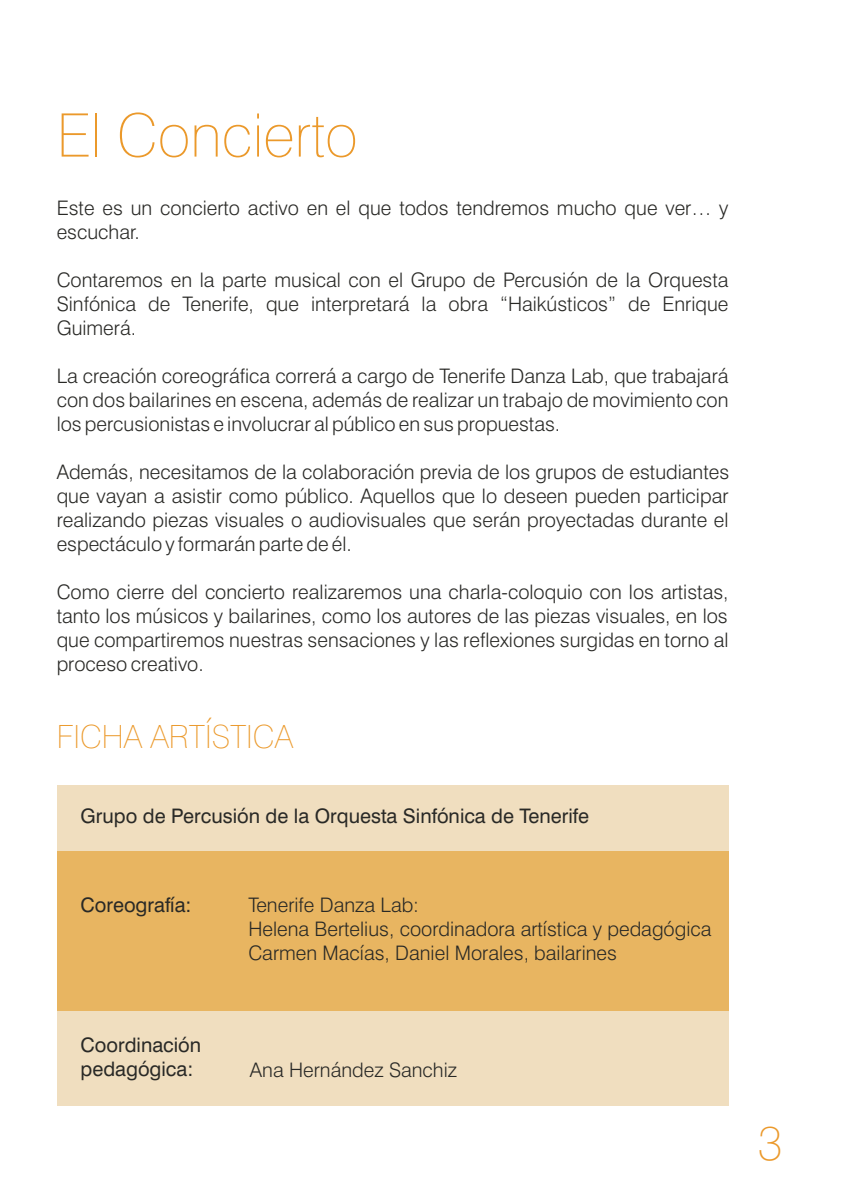
<style>
.page{position:relative;width:842px;height:1191px;background:#fff}
.page>*{position:absolute;margin:0;border:0;box-sizing:border-box;transform-origin:0 0}
.t1{font:100 60px "Swiss 721 BT";color:#eb992b}
.t2{font:100 48px "Swiss 721 BT";color:#eb992b}
.t3{font:100 32px "Swiss 721 BT";color:#eb992b}
.t4{font:300 20px/24px "Swiss 721 BT";color:#292926;text-align:justify}
.t5{font:20px/24px "Swiss 721 BT";color:#292926}
</style>
<div class="page">
<div style="left:57px;top:785px;width:672px;height:65px;background:#f0debf"></div>
<div style="left:57px;top:1010px;width:672px;height:96px;background:#f0debf"></div>
<div style="left:57px;top:850px;width:672px;height:160px;background:#e8b561"></div>
<h1 class="t1" style="left:57px;top:111px;width:303px">El Concierto</h1>
<p class="t4" style="left:57px;top:198px;width:673px">Este es un concierto activo en el que todos tendremos mucho que ver… y escuchar.</p>
<p class="t4" style="left:57px;top:270px;width:673px">Contaremos en la parte musical con el Grupo de Percusión de la Orquesta Sinfónica de Tenerife, que interpretará la obra “Haikústicos” de Enrique Guimerá.</p>
<p class="t4" style="left:57px;top:366px;width:673px">La creación coreográfica correrá a cargo de Tenerife Danza Lab, que trabajará con dos bailarines en escena, además de realizar un trabajo de movimiento con los percusionistas e involucrar al público en sus propuestas.</p>
<p class="t4" style="left:57px;top:462px;width:674px">Además, necesitamos de la colaboración previa de los grupos de estudiantes que vayan a asistir como público. Aquellos que lo deseen pueden participar realizando piezas visuales o audiovisuales que serán proyectadas durante el espectáculo y formarán parte de él.</p>
<p class="t4" style="left:57px;top:582px;width:673px">Como cierre del concierto realizaremos una charla-coloquio con los artistas, tanto los músicos y bailarines, como los autores de las piezas visuales, en los que compartiremos nuestras sensaciones y las reflexiones surgidas en torno al proceso creativo.</p>
<h3 class="t3" style="left:57px;top:723px;width:238px">FICHA ARTÍSTICA</h3>
<p class="t5" style="left:81px;top:806px;width:510px">Grupo de Percusión de la Orquesta Sinfónica de Tenerife</p>
<p class="t5" style="left:81px;top:895px;width:112px">Coreografía:</p>
<p class="t5" style="left:81px;top:1035px;width:122px">Coordinación pedagógica:</p>
<p class="t4" style="left:248px;top:894px;width:465px;text-align:left">Tenerife Danza Lab:<br>Helena Bertelius, coordinadora artística y pedagógica<br>Carmen Macías, Daniel Morales, bailarines</p>
<p class="t4" style="left:250px;top:1060px;width:209px">Ana Hernández Sanchiz</p>
<h2 class="t2" style="left:757px;top:1123px;width:27px">3</h2>
</div>
